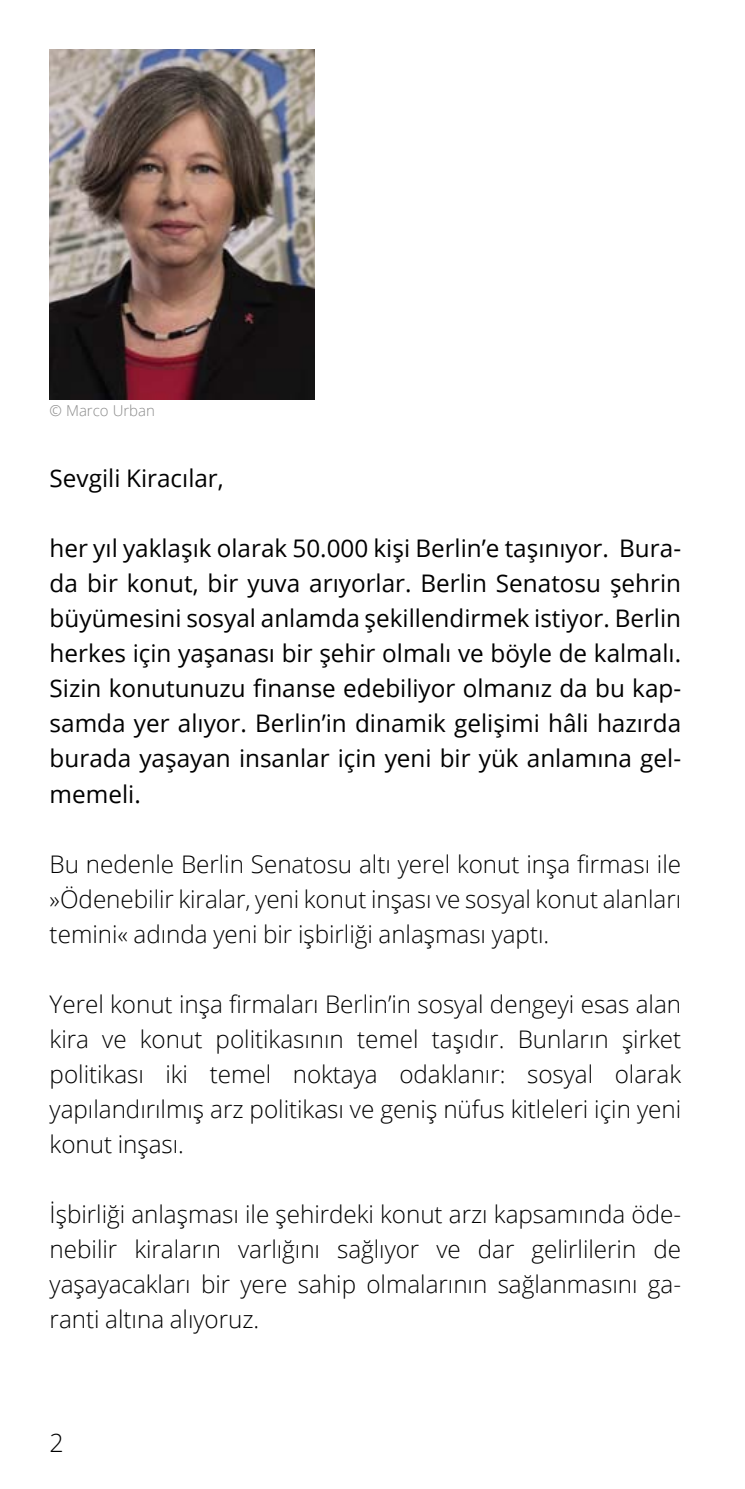
<style>
.page{position:relative;width:745px;height:1489px;background:#fff}
.page>*{position:absolute;margin:0;border:0;box-sizing:border-box;transform-origin:0 0}
.t1{font:300 25px "Open Sans";color:#000}
._02_03_Innen_Fließte{font:300 24.25px/35px "Open Sans";color:#000;text-align:justify}
._02_02_Innen_Einleit{font:24.25px/35px "Open Sans";color:#000;text-align:justify}
.t2{font:300 15px "Open Sans";color:#8b8b8b}
</style>
<div class="page">
<img style="left:50px;top:50px;width:264px;height:350px">
<p class="t2" style="left:50px;top:400px;width:107px">© Marco Urban</p>
<p class="_02_02_Innen_Einleit" style="left:50px;top:460px;width:175px">Sevgili Kiracılar,</p>
<p class="_02_02_Innen_Einleit" style="left:50px;top:530px;width:632px">her yıl yaklaşık olarak 50.000 kişi Berlin’e taşınıyor. Bura&shy;da bir konut, bir yuva arıyorlar. Berlin Senatosu şehrin büyümesini sosyal anlamda şekillendirmek istiyor. Berlin herkes için yaşanası bir şehir olmalı ve böyle de kalmalı.<br>Sizin konutunuzu finanse edebiliyor olmanız da bu kap&shy;samda yer alıyor. Berlin’in dinamik gelişimi hâli hazırda burada yaşayan insanlar için yeni bir yük anlamına gel&shy;memeli.</p>
<p class="_02_03_Innen_Fließte" style="left:50px;top:845px;width:632px">Bu nedenle Berlin Senatosu altı yerel konut inşa firması ile »Ödenebilir kiralar, yeni konut inşası ve sosyal konut alanları temini« adında yeni bir işbirliği anlaşması yaptı.</p>
<p class="_02_03_Innen_Fließte" style="left:50px;top:985px;width:632px">Yerel konut inşa firmaları Berlin’in sosyal dengeyi esas alan kira ve konut politikasının temel taşıdır. Bunların şirket politikası iki temel noktaya odaklanır: sosyal olarak yapılandırılmış arz politikası ve geniş nüfus kitleleri için yeni konut inşası.</p>
<p class="_02_03_Innen_Fließte" style="left:50px;top:1195px;width:632px">İşbirliği anlaşması ile şehirdeki konut arzı kapsamında öde&shy;nebilir kiraların varlığını sağlıyor ve dar gelirlilerin de yaşayacakları bir yere sahip olmalarının sağlanmasını ga&shy;ranti altına alıyoruz.</p>
<p class="t1" style="left:50px;top:1425px;width:16px">2</p>
</div>
